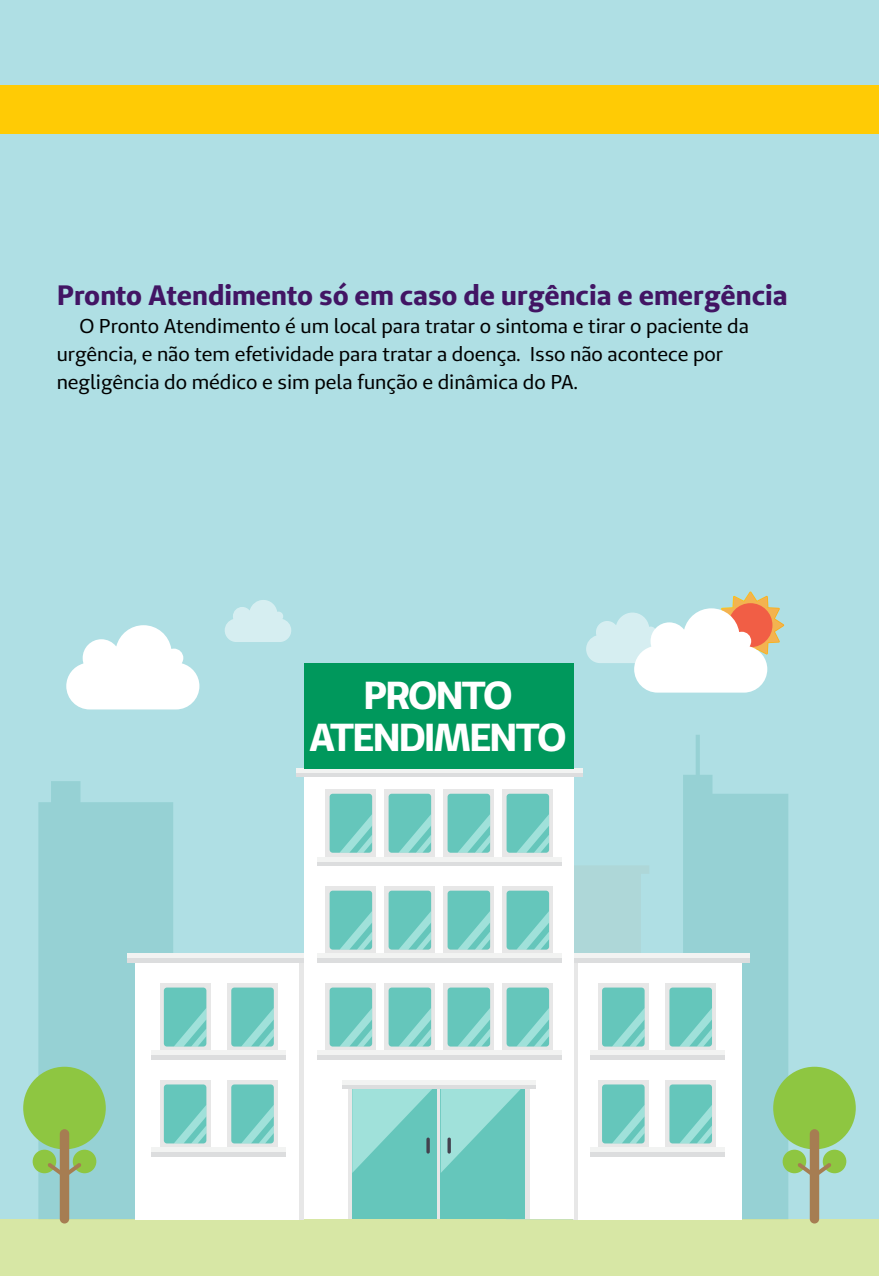
<style>
.page{position:relative;width:879px;height:1276px;background:#afdfe4}
.page>*{position:absolute;margin:0;border:0;box-sizing:border-box;transform-origin:0 0}
.t1{font:700 39px/42.6px "Unimed Sans";letter-spacing:-.06em;color:#fff;text-align:center}
.t2{font:700 28px "Unimed Sans";color:#421564}
.t3{font:20px/28px "Unimed Sans";color:#000}
</style>
<div class="page">
<div style="left:0;top:1219px;width:879px;height:57px;background:#d7e7a5"></div>
<svg style="left:38px;top:781px;width:135px;height:438px;background:#97d1d4"></svg>
<svg style="left:574px;top:866px;width:75px;height:88px;fill:#aed7d8"></svg>
<svg style="left:683px;top:735px;width:105px;height:484px;fill:#96d1d4"></svg>
<div style="left:782px;top:1149px;width:24px;height:24px;background:#8ec641;border-radius:50%"></div>
<div style="left:823px;top:1149px;width:23px;height:24px;background:#8ec641;border-radius:50%"></div>
<div style="left:773px;top:1066px;width:83px;height:83px;background:#8ec641;border-radius:50%"></div>
<div style="left:810px;top:1129px;width:9px;height:94px;background:#a67d52;border-radius:5px"></div>
<svg style="left:797px;top:1162px;width:34px;height:15px"></svg>
<div style="left:33px;top:1149px;width:23px;height:24px;background:#8ec641;border-radius:50%"></div>
<div style="left:73px;top:1149px;width:23px;height:24px;background:#8ec641;border-radius:50%"></div>
<div style="left:23px;top:1066px;width:83px;height:83px;background:#8ec641;border-radius:50%"></div>
<div style="left:60px;top:1129px;width:9px;height:94px;background:#a67d52;border-radius:5px"></div>
<svg style="left:47px;top:1162px;width:34px;height:15px"></svg>
<div style="left:573px;top:958px;width:169px;height:261px;background:#fff"></div>
<div style="left:573px;top:954px;width:5px;height:265px;background:#e7e7e7"></div>
<svg style="left:598px;top:983px;width:50px;height:67px"></svg>
<div style="left:602px;top:987px;width:42px;height:59px;background:#65c6bb;border-radius:3px"></div>
<svg style="left:613px;top:1009px;width:31px;height:37px"></svg>
<div style="left:665px;top:983px;width:51px;height:67px;background:#e7e7e7"></div>
<div style="left:669px;top:987px;width:43px;height:59px;background:#65c6bb;border-radius:3px"></div>
<svg style="left:680px;top:1008px;width:32px;height:38px"></svg>
<hr style="left:589px;top:1055px;width:135px;height:4px;background:#dcddde">
<div style="left:589px;top:1050px;width:135px;height:5px;background:#f2f3f2"></div>
<div style="left:598px;top:1080px;width:50px;height:67px;background:#e7e7e7"></div>
<div style="left:602px;top:1084px;width:42px;height:59px;background:#65c6bb;border-radius:3px"></div>
<svg style="left:612px;top:1106px;width:32px;height:37px"></svg>
<div style="left:665px;top:1080px;width:51px;height:67px;background:#e7e7e7"></div>
<div style="left:669px;top:1084px;width:43px;height:59px;background:#65c6bb;border-radius:3px"></div>
<svg style="left:680px;top:1105px;width:32px;height:38px"></svg>
<hr style="left:589px;top:1152px;width:135px;height:4px;background:#dcddde">
<div style="left:589px;top:1147px;width:135px;height:5px;background:#f2f3f2"></div>
<hr style="left:573px;top:958px;width:177px;height:4px;background:#dcddde">
<hr style="left:573px;top:954px;width:177px;height:4px;background:#f2f3f2">
<div style="left:135px;top:958px;width:169px;height:261px;background:#fff"></div>
<hr style="left:300px;top:958px;width:4px;height:261px;background:#e7e7e7">
<svg style="left:160px;top:983px;width:50px;height:67px"></svg>
<div style="left:164px;top:987px;width:42px;height:59px;background:#65c6bb;border-radius:3px"></div>
<svg style="left:174px;top:1009px;width:32px;height:37px"></svg>
<div style="left:227px;top:983px;width:51px;height:67px;background:#e7e7e7"></div>
<div style="left:231px;top:987px;width:43px;height:59px;background:#65c6bb;border-radius:3px"></div>
<svg style="left:242px;top:1008px;width:32px;height:38px"></svg>
<hr style="left:151px;top:1055px;width:135px;height:4px;background:#dcddde">
<div style="left:151px;top:1050px;width:135px;height:5px;background:#f2f3f2"></div>
<svg style="left:160px;top:1080px;width:50px;height:67px"></svg>
<div style="left:164px;top:1084px;width:42px;height:59px;background:#65c6bb;border-radius:3px"></div>
<svg style="left:174px;top:1105px;width:32px;height:38px"></svg>
<div style="left:227px;top:1080px;width:51px;height:67px;background:#e7e7e7"></div>
<div style="left:231px;top:1084px;width:43px;height:59px;background:#65c6bb;border-radius:3px"></div>
<svg style="left:242px;top:1104px;width:32px;height:39px"></svg>
<hr style="left:151px;top:1152px;width:135px;height:4px;background:#dcddde">
<div style="left:151px;top:1147px;width:135px;height:5px;background:#f2f3f2"></div>
<hr style="left:127px;top:958px;width:177px;height:4px;background:#dcddde">
<hr style="left:127px;top:954px;width:177px;height:4px;background:#f2f3f2">
<div style="left:304px;top:768px;width:270px;height:451px;background:#fff"></div>
<div style="left:348px;top:1084px;width:181px;height:135px;background:#e7e7e7"></div>
<div style="left:352px;top:1084px;width:84px;height:135px;background:#65c6bb"></div>
<div style="left:441px;top:1084px;width:84px;height:135px;background:#65c6bb"></div>
<svg style="left:352px;top:1088px;width:173px;height:85px"></svg>
<svg style="left:426px;top:1137px;width:4px;height:16px"></svg>
<svg style="left:447px;top:1137px;width:4px;height:16px"></svg>
<svg style="left:342px;top:1084px;width:193px;height:4px"></svg>
<hr style="left:342px;top:1080px;width:193px;height:4px;background:#f2f3f2">
<svg style="left:326px;top:983px;width:50px;height:67px"></svg>
<div style="left:330px;top:987px;width:42px;height:59px;background:#65c6bb;border-radius:3px"></div>
<svg style="left:340px;top:1008px;width:32px;height:38px"></svg>
<div style="left:384px;top:983px;width:51px;height:67px;background:#e7e7e7"></div>
<div style="left:388px;top:987px;width:43px;height:59px;background:#65c6bb;border-radius:3px"></div>
<svg style="left:399px;top:1008px;width:32px;height:38px"></svg>
<div style="left:443px;top:983px;width:51px;height:67px;background:#e7e7e7"></div>
<div style="left:447px;top:987px;width:43px;height:59px;background:#65c6bb;border-radius:3px"></div>
<svg style="left:458px;top:1008px;width:32px;height:38px"></svg>
<div style="left:502px;top:983px;width:51px;height:67px;background:#e7e7e7"></div>
<div style="left:506px;top:987px;width:43px;height:59px;background:#65c6bb;border-radius:3px"></div>
<svg style="left:517px;top:1008px;width:32px;height:38px"></svg>
<hr style="left:317px;top:1055px;width:244px;height:4px;background:#dcddde">
<div style="left:317px;top:1050px;width:244px;height:5px;background:#f2f3f2"></div>
<svg style="left:326px;top:886px;width:50px;height:68px"></svg>
<div style="left:330px;top:890px;width:42px;height:59px;background:#65c6bb;border-radius:3px"></div>
<svg style="left:340px;top:911px;width:32px;height:38px"></svg>
<div style="left:384px;top:886px;width:51px;height:68px;background:#e7e7e7"></div>
<div style="left:388px;top:890px;width:43px;height:59px;background:#65c6bb;border-radius:3px"></div>
<svg style="left:399px;top:911px;width:32px;height:38px"></svg>
<div style="left:443px;top:886px;width:51px;height:68px;background:#e7e7e7"></div>
<div style="left:447px;top:890px;width:43px;height:59px;background:#65c6bb;border-radius:3px"></div>
<svg style="left:458px;top:911px;width:32px;height:38px"></svg>
<div style="left:502px;top:886px;width:51px;height:68px;background:#e7e7e7"></div>
<div style="left:506px;top:890px;width:43px;height:59px;background:#65c6bb;border-radius:3px"></div>
<svg style="left:517px;top:911px;width:32px;height:38px"></svg>
<hr style="left:317px;top:958px;width:244px;height:4px;background:#dcddde">
<hr style="left:317px;top:954px;width:244px;height:4px;background:#f2f3f2">
<svg style="left:326px;top:789px;width:50px;height:68px"></svg>
<div style="left:330px;top:793px;width:42px;height:59px;background:#65c6bb;border-radius:3px"></div>
<svg style="left:340px;top:814px;width:32px;height:38px"></svg>
<div style="left:384px;top:789px;width:51px;height:68px;background:#e7e7e7"></div>
<div style="left:388px;top:793px;width:43px;height:59px;background:#65c6bb;border-radius:3px"></div>
<svg style="left:399px;top:814px;width:32px;height:38px"></svg>
<div style="left:443px;top:789px;width:51px;height:68px;background:#e7e7e7"></div>
<div style="left:447px;top:793px;width:43px;height:59px;background:#65c6bb;border-radius:3px"></div>
<svg style="left:458px;top:814px;width:32px;height:38px"></svg>
<div style="left:502px;top:789px;width:51px;height:68px;background:#e7e7e7"></div>
<div style="left:506px;top:793px;width:43px;height:59px;background:#65c6bb;border-radius:3px"></div>
<svg style="left:517px;top:814px;width:32px;height:38px"></svg>
<svg style="left:317px;top:861px;width:244px;height:4px"></svg>
<hr style="left:317px;top:857px;width:244px;height:4px;background:#f2f3f2">
<div style="left:296px;top:772px;width:286px;height:5px;background:#dcddde"></div>
<svg style="left:296px;top:768px;width:286px;height:4px"></svg>
<div style="left:304px;top:663px;width:270px;height:105px;background:#00985c"></div>
<svg style="left:66px;top:625px;width:133px;height:84px"></svg>
<svg style="left:225px;top:600px;width:66px;height:42px"></svg>
<svg style="left:586px;top:591px;width:198px;height:101px"></svg>
<div style="left:0;top:85px;width:879px;height:48px;background:#ffcb05"></div>
<h2 class="t2" style="left:57px;top:277px;width:732px">Pronto Atendimento só em caso de urgência e emergência</h2>
<p class="t3" style="left:57px;top:312px;width:694px;text-indent:23px">O Pronto Atendimento é um local para tratar o sintoma e tirar o paciente da urgência, e não tem efetividade para tratar a doença. Isso não acontece por negligência do médico e sim pela função e dinâmica do PA.</p>
<h1 class="t1" style="left:309px;top:673px;width:259px">PRONTO<br>ATENDIMENTO</h1>
</div>
